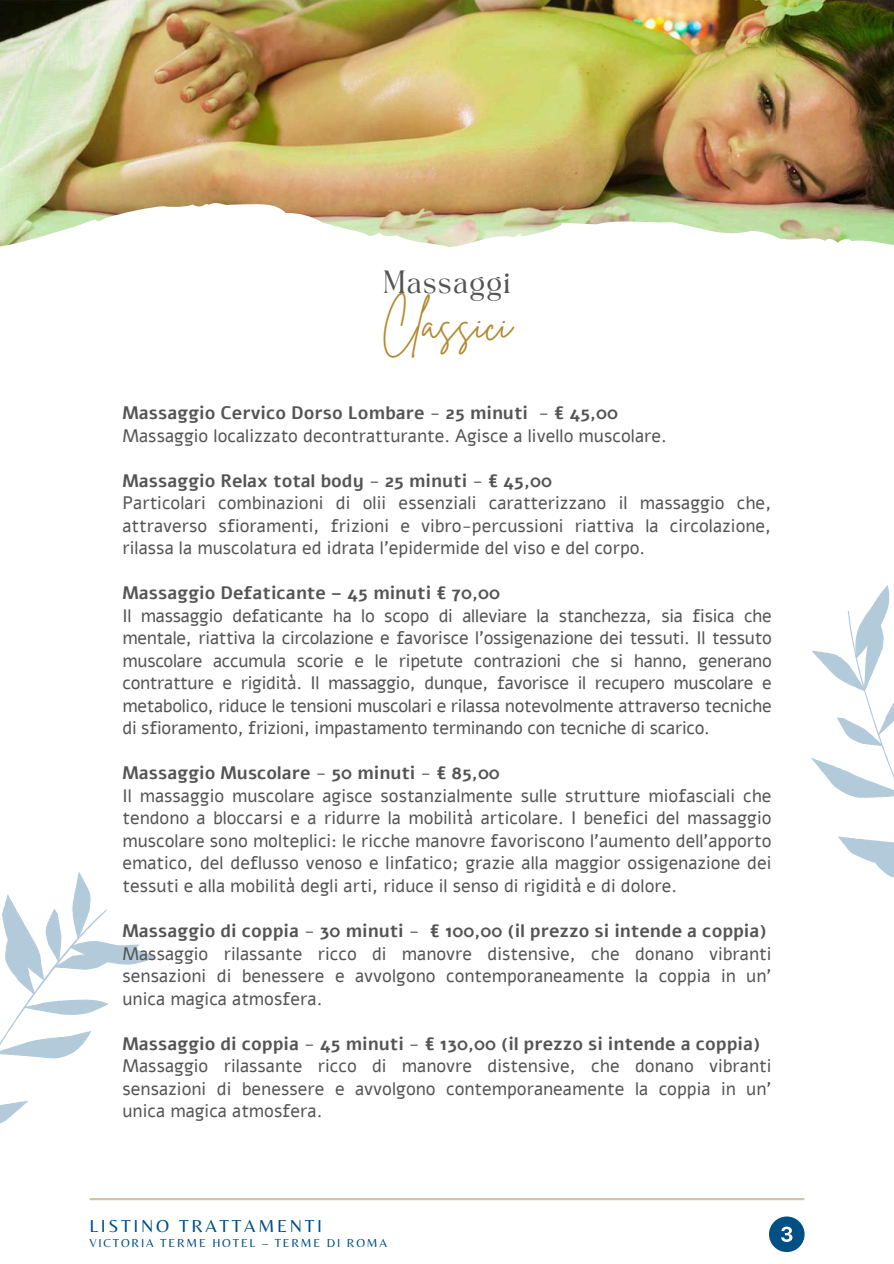
<style>
.page{position:relative;width:894px;height:1264px;background:#fff}
.page>*{position:absolute;margin:0;border:0;box-sizing:border-box;transform-origin:0 0}
.t1{font:45px "Brittany Signature";color:#b28a2e}
.t2{font:22.5px "TAN Angleton";color:#545454}
.t3{font:18px/22.5px "Alef";color:#545454;text-align:justify}
.t4{font:700 18px "Alef";color:#545454}
.t5{font:18px "Belleza";letter-spacing:.15em;color:#005084}
.t6{font:12px "Belleza";letter-spacing:.15em;color:#005084}
</style>
<div class="page">
<svg style="left:0;top:872px;width:156px;height:329px"></svg>
<img style="left:0;top:0;width:893px;height:247px">
<svg style="left:811px;top:585px;width:83px;height:293px"></svg>
<hr style="left:90px;top:1197px;width:713px;height:3px;background:#d4c2aa">
<svg style="left:769px;top:1216px;width:35px;height:35px"></svg>
<p class="t2" style="left:383px;top:270px;width:129px">Massaggi</p>
<h1 class="t1" style="left:381px;top:294px;width:132px">Classici</h1>
<p class="t4" style="left:122px;top:401px;width:497px">Massaggio Cervico Dorso Lombare - 25 minuti - € 45,00</p>
<p class="t3" style="left:122px;top:424px;width:545px">Massaggio localizzato decontratturante. Agisce a livello muscolare.</p>
<p class="t4" style="left:122px;top:468px;width:431px">Massaggio Relax total body - 25 minuti - € 45,00</p>
<p class="t3" style="left:122px;top:492px;width:650px">Particolari combinazioni di olii essenziali caratterizzano il massaggio che, attraverso sfioramenti, frizioni e vibro-percussioni riattiva la circolazione, rilassa la muscolatura ed idrata l’epidermide del viso e del corpo.</p>
<p class="t4" style="left:122px;top:581px;width:379px">Massaggio Defaticante – 45 minuti € 70,00</p>
<p class="t3" style="left:122px;top:604px;width:650px">Il massaggio defaticante ha lo scopo di alleviare la stanchezza, sia fisica che mentale, riattiva la circolazione e favorisce l’ossigenazione dei tessuti. Il tessuto muscolare accumula scorie e le ripetute contrazioni che si hanno, generano contratture e rigidità. Il massaggio, dunque, favorisce il recupero muscolare e metabolico, riduce le tensioni muscolari e rilassa notevolmente attraverso tecniche di sfioramento, frizioni, impastamento terminando con tecniche di scarico.</p>
<p class="t4" style="left:122px;top:761px;width:379px">Massaggio Muscolare - 50 minuti - € 85,00</p>
<p class="t3" style="left:122px;top:784px;width:650px">Il massaggio muscolare agisce sostanzialmente sulle strutture miofasciali che tendono a bloccarsi e a ridurre la mobilità articolare. I benefici del massaggio muscolare sono molteplici: le ricche manovre favoriscono l’aumento dell’apporto ematico, del deflusso venoso e linfatico; grazie alla maggior ossigenazione dei tessuti e alla mobilità degli arti, riduce il senso di rigidità e di dolore.</p>
<p class="t4" style="left:122px;top:918px;width:645px">Massaggio di coppia - 30 minuti - € 100,00 (il prezzo si intende a coppia)</p>
<p class="t3" style="left:122px;top:942px;width:650px">Massaggio rilassante ricco di manovre distensive, che donano vibranti sensazioni di benessere e avvolgono contemporaneamente la coppia in un' unica magica atmosfera.</p>
<p class="t4" style="left:122px;top:1031px;width:639px">Massaggio di coppia - 45 minuti - € 130,00 (il prezzo si intende a coppia)</p>
<p class="t3" style="left:122px;top:1054px;width:650px">Massaggio rilassante ricco di manovre distensive, che donano vibranti sensazioni di benessere e avvolgono contemporaneamente la coppia in un' unica magica atmosfera.</p>
<p class="t5" style="left:89px;top:1215px;width:234px">LISTINO TRATTAMENTI</p>
<p class="t6" style="left:89px;top:1235px;width:299px">VICTORIA TERME HOTEL – TERME DI ROMA</p>
</div>
